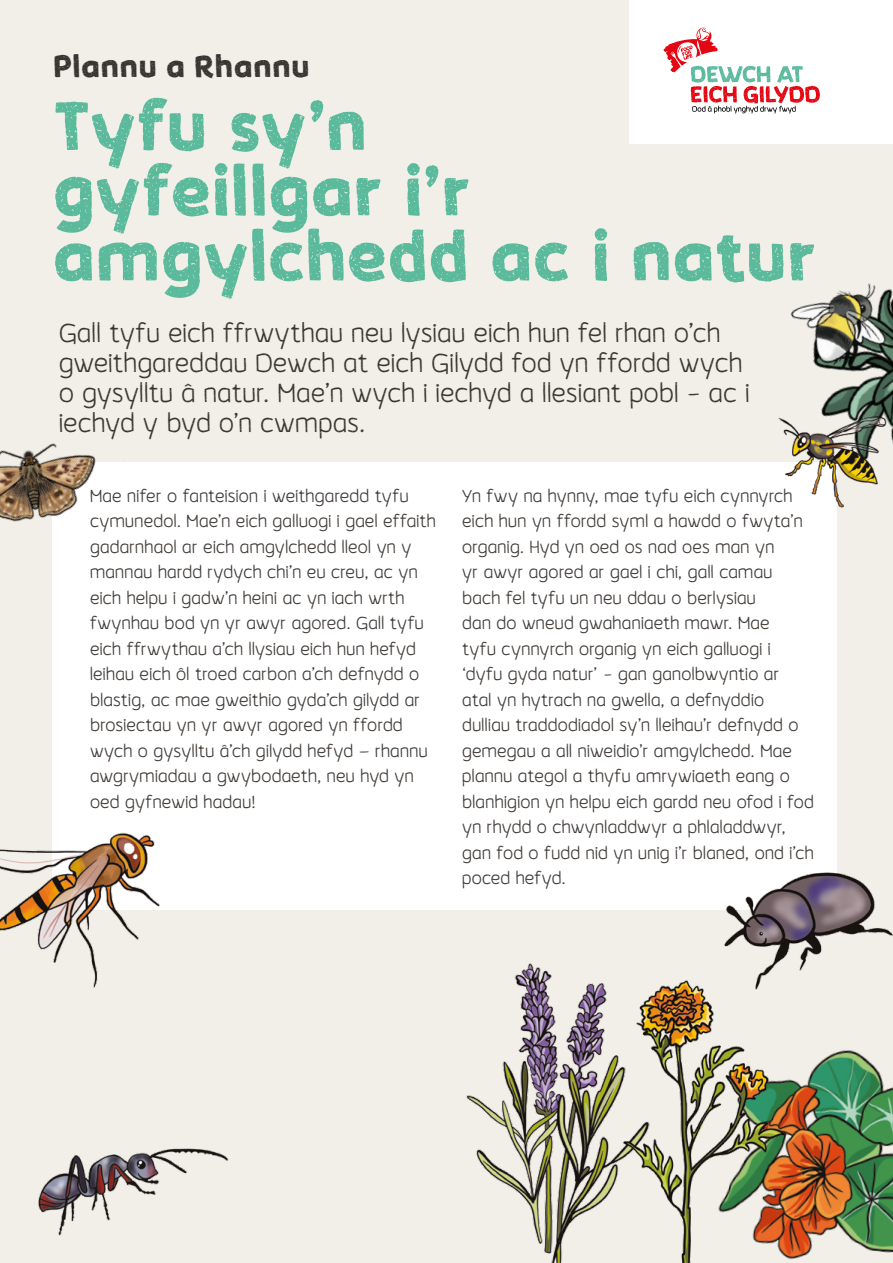
<style>
.page{position:relative;width:893px;height:1263px;background:#f1efe8}
.page>*{position:absolute;margin:0;border:0;box-sizing:border-box;transform-origin:0 0}
.t1{font:700 69.9px/65.1px "Koarawild";letter-spacing:.05em;color:#5bba9c}
.t2{font:700 31.05px "Koarawild";letter-spacing:.07em;color:#393431}
.t3{font:300 27px/29.8px "Koarawild";letter-spacing:.05em;color:#393431}
.t4{font:300 18px/25.5px "Koarawild";letter-spacing:.055em;color:#393431}
</style>
<div class="page">
<div style="left:52px;top:463px;width:785px;height:447px;background:#fff"></div>
<img style="left:767px;top:283px;width:126px;height:180px">
<img style="left:38px;top:1148px;width:191px;height:88px">
<img style="left:0;top:443px;width:174px;height:79px">
<img style="left:0;top:832px;width:160px;height:156px">
<img style="left:724px;top:872px;width:169px;height:86px">
<img style="left:466px;top:963px;width:135px;height:300px">
<img style="left:811px;top:1050px;width:82px;height:203px">
<img style="left:601px;top:958px;width:210px;height:305px">
<div style="left:629px;top:0;width:264px;height:144px;background:#fff"></div>
<svg style="left:663px;top:27px;width:157px;height:87px"></svg>
<img style="left:769px;top:394px;width:124px;height:114px">
<p class="t2" style="left:54px;top:46px;width:256px">Plannu a Rhannu</p>
<p class="t1" style="left:54px;top:93px;width:763px">Tyfu sy’n<br>gyfeillgar i’r amgylchedd ac i natur</p>
<p class="t3" style="left:59px;top:318px;width:691px">Gall tyfu eich ffrwythau neu lysiau eich hun fel rhan o’ch gweithgareddau Dewch at eich Gilydd fod yn ffordd wych o gysylltu â natur. Mae’n wych i iechyd a llesiant pobl - ac i iechyd y byd o’n cwmpas.</p>
<p class="t4" style="left:90px;top:483px;width:346px">Mae nifer o fanteision i weithgaredd tyfu cymunedol. Mae’n eich galluogi i gael effaith gadarnhaol ar eich amgylchedd lleol yn y mannau hardd rydych chi’n eu creu, ac yn eich helpu i gadw’n heini ac yn iach wrth fwynhau bod yn yr awyr agored. Gall tyfu eich ffrwythau a’ch llysiau eich hun hefyd leihau eich ôl troed carbon a’ch defnydd o blastig, ac mae gweithio gyda’ch gilydd ar brosiectau yn yr awyr agored yn ffordd wych o gysylltu â’ch gilydd hefyd – rhannu awgrymiadau a gwybodaeth, neu hyd yn oed gyfnewid hadau!</p>
<p class="t4" style="left:463px;top:483px;width:352px">Yn fwy na hynny, mae tyfu eich cynnyrch eich hun yn ffordd syml a hawdd o fwyta’n organig. Hyd yn oed os nad oes man yn<br>yr awyr agored ar gael i chi, gall camau bach fel tyfu un neu ddau o berlysiau<br>dan do wneud gwahaniaeth mawr. Mae<br>tyfu cynnyrch organig yn eich galluogi i ‘dyfu gyda natur’ - gan ganolbwyntio ar<br>atal yn hytrach na gwella, a defnyddio dulliau traddodiadol sy’n lleihau’r defnydd o gemegau a all niweidio’r amgylchedd. Mae plannu ategol a thyfu amrywiaeth eang o blanhigion yn helpu eich gardd neu ofod i fod yn rhydd o chwynladdwyr a phlaladdwyr, gan fod o fudd nid yn unig i’r blaned, ond i’ch poced hefyd.</p>
</div>
